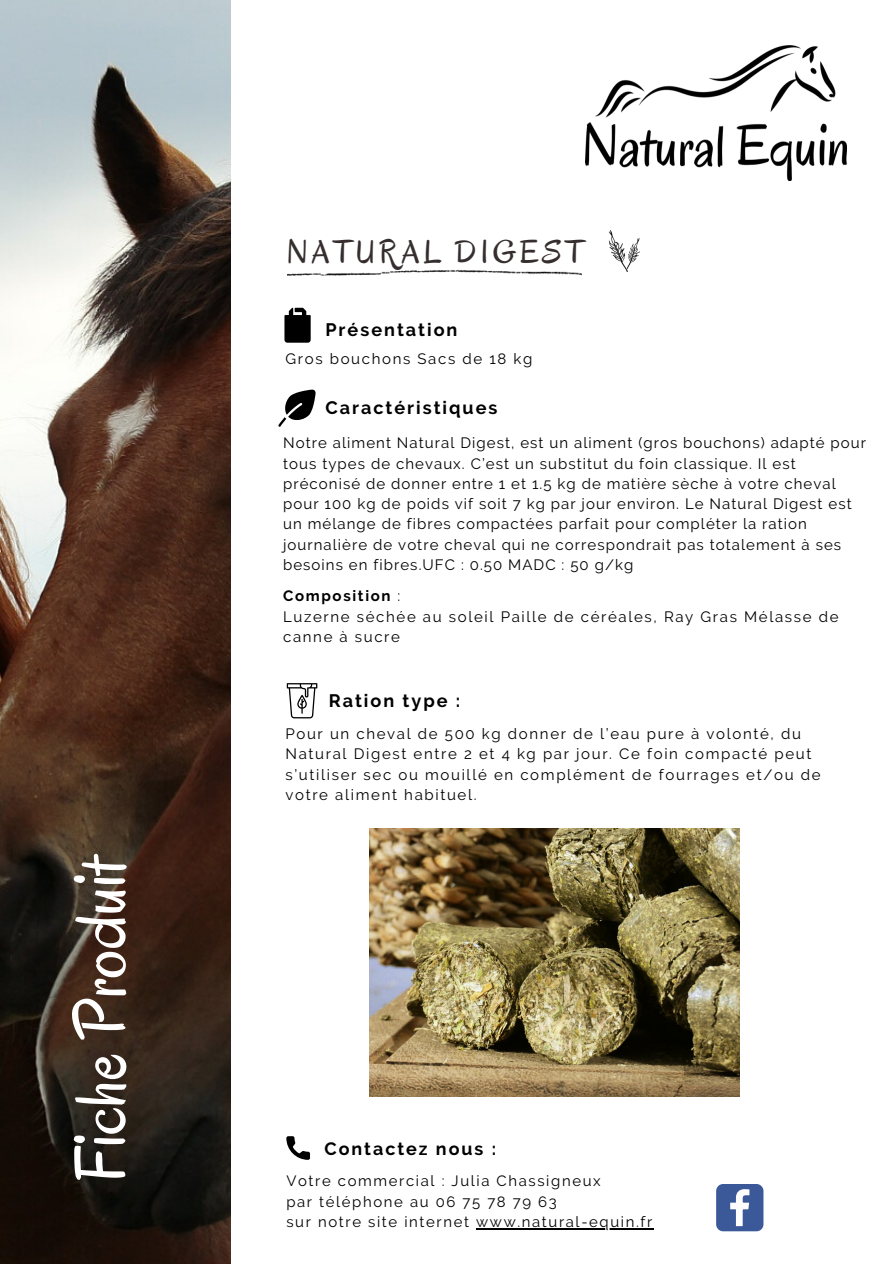
<style>
.page{position:relative;width:894px;height:1264px;background:#fff}
.page>*{position:absolute;margin:0;border:0;box-sizing:border-box;transform-origin:0 0}
.t1{font:72px "Oregano";color:#fff}
.t2{font:33.3px "Oregano";letter-spacing:.11em;color:#362e2e}
.t3{font:700 18px "Raleway";letter-spacing:.11em;color:#000}
.t4{font:700 17.85px "Raleway";letter-spacing:.11em;color:#000}
.t5{font:15px/20.2px "Raleway";letter-spacing:.07em;color:#000}
.t6{font:15px/20.2px "Raleway";letter-spacing:.11em;color:#000}
.t7{font:14.85px/20.5px "Raleway";letter-spacing:.11em;color:#000}
.s1{font-weight:700}
</style>
<div class="page">
<img style="left:0;top:0;width:230px;height:1263px">
<img style="left:585px;top:45px;width:261px;height:135px">
<img style="left:608px;top:231px;width:31px;height:40px">
<svg style="left:284px;top:308px;width:26px;height:35px"></svg>
<svg style="left:278px;top:389px;width:37px;height:38px"></svg>
<svg style="left:287px;top:683px;width:30px;height:35px"></svg>
<svg style="left:286px;top:1136px;width:24px;height:23px"></svg>
<svg style="left:716px;top:1184px;width:47px;height:47px"></svg>
<img style="left:369px;top:828px;width:370px;height:268px">
<img style="left:287px;top:269px;width:294px;height:7px">
<hr style="left:476px;top:1228px;width:177px;height:1px;background:#000">
<h1 class="t1" style="left:55px;top:1182px;width:331px;rotate:-90deg">Fiche Produit</h1>
<h2 class="t2" style="left:286px;top:231px;width:298px">NATURAL DIGEST</h2>
<p class="t3" style="left:325px;top:319px;width:133px">Présentation</p>
<p class="t6" style="left:285px;top:348px;width:248px">Gros bouchons Sacs de 18 kg</p>
<p class="t3" style="left:325px;top:397px;width:173px">Caractéristiques</p>
<p class="t5" style="left:283px;top:433px;width:584px">Notre aliment Natural Digest, est un aliment (gros bouchons) adapté pour tous types de chevaux. C’est un substitut du foin classique. Il est préconisé de donner entre 1 et 1.5 kg de matière sèche à votre cheval pour 100 kg de poids vif soit 7 kg par jour environ. Le Natural Digest est un mélange de fibres compactées parfait pour compléter la ration journalière de votre cheval qui ne correspondrait pas totalement à ses besoins en fibres.UFC : 0.50 MADC : 50 g/kg</p>
<p class="t6" style="left:283px;top:585px;width:557px;line-height:20.7px"><span class="s1">Composition</span> :<br>Luzerne séchée au soleil Paille de céréales, Ray Gras Mélasse de canne à sucre</p>
<p class="t3" style="left:328px;top:689px;width:133px">Ration type :</p>
<p class="t6" style="left:285px;top:723px;width:536px">Pour un cheval de 500 kg donner de l’eau pure à volonté, du Natural Digest entre 2 et 4 kg par jour. Ce foin compacté peut s’utiliser sec ou mouillé en complément de fourrages et/ou de votre aliment habituel.</p>
<p class="t4" style="left:324px;top:1138px;width:173px">Contactez nous :</p>
<p class="t7" style="left:286px;top:1170px;width:367px">Votre commercial : Julia Chassigneux<br>par téléphone au 06 75 78 79 63<br>sur notre site internet www.natural-equin.fr</p>
</div>
